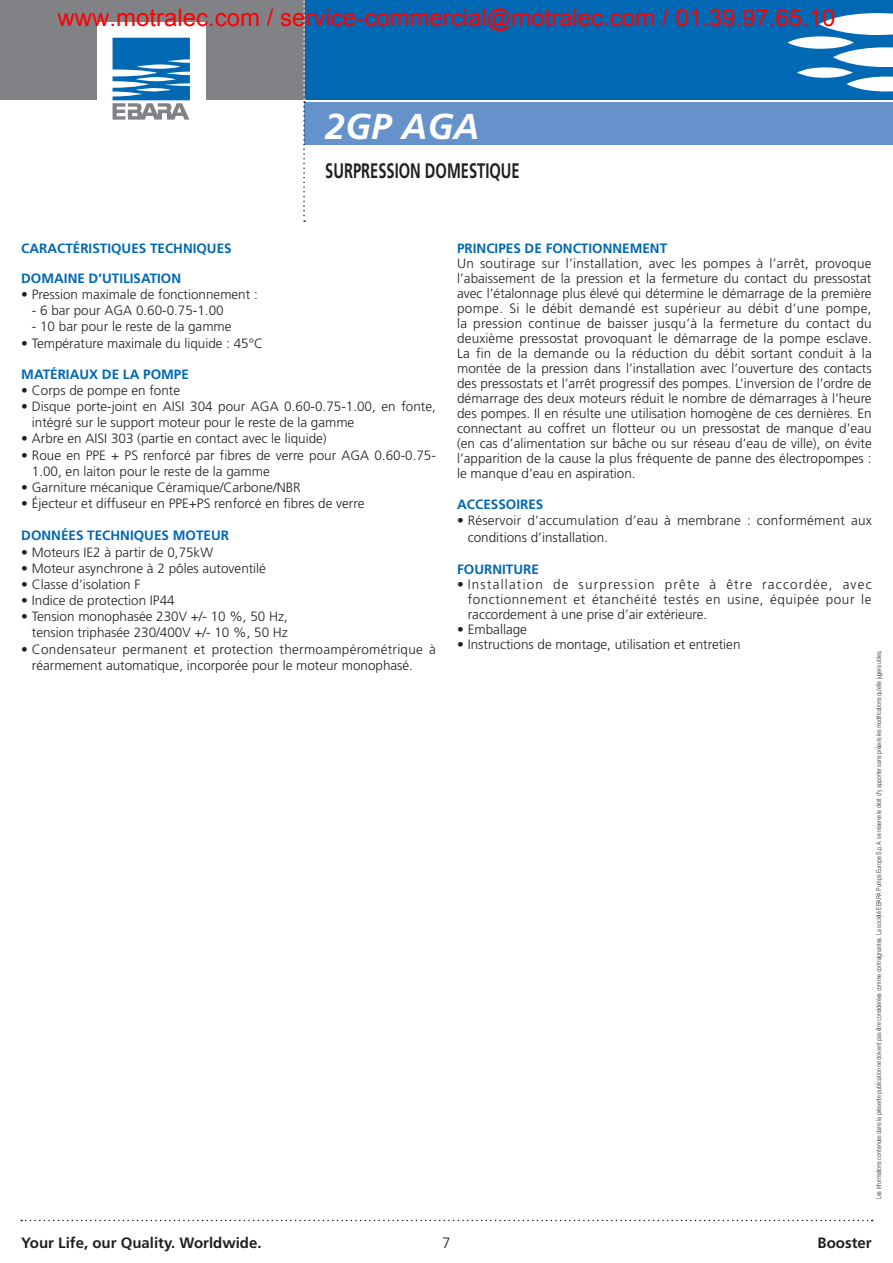
<style>
.page{position:relative;width:893px;height:1263px;background:#fff}
.page>*{position:absolute;margin:0;border:0;box-sizing:border-box;transform-origin:0 0}
.Nome_pompa{font:italic 700 36px "Frutiger LT Std";color:#fff}
.t1{font:24px "Arial";color:#f00}
.Tipo_pompa{font:700 21px "Frutiger";color:#231f20;scale:.7 1}
.t2{font:700 15px "Frutiger";color:#231f20}
.t3{font:300 15px "Frutiger";color:#231f20}
.Testo{font:300 13.5px/15px "Frutiger";color:#231f20}
.Titoletto{font:700 13.5px "Frutiger";color:#0168b3}
.t4{font:300 6.75px "Helvetica Neue";color:#231f20;scale:.8 1}
</style>
<div class="page">
<div style="left:304px;top:0;width:589px;height:100px;background:#0168b3"></div>
<svg style="left:819px;top:13px;width:74px;height:78px"></svg>
<svg style="left:797px;top:67px;width:56px;height:11px"></svg>
<svg style="left:788px;top:36px;width:66px;height:13px"></svg>
<div style="left:304px;top:102px;width:589px;height:43px;background:#6692cb"></div>
<div style="left:0;top:0;width:304px;height:100px;background:#808285"></div>
<svg style="left:303px;top:0;width:2px;height:222px"></svg>
<svg style="left:21px;top:1220px;width:852px;height:1px"></svg>
<div style="left:97px;top:22px;width:108px;height:113px;background:#fff"></div>
<svg style="left:113px;top:38px;width:77px;height:82px"></svg>
<h2 class="t1" style="left:58px;top:8px;width:779px">www.motralec.com / service-commercial@motralec.com / 01.39.97.65.10</h2>
<p class="Nome_pompa" style="left:325px;top:105px;width:156px">2GP AGA</p>
<p class="Tipo_pompa" style="left:325px;top:159px;width:279px">SURPRESSION DOMESTIQUE</p>
<p class="Titoletto" style="left:21px;top:240px;width:212px">CARACTÉRISTIQUES TECHNIQUES</p>
<p class="Titoletto" style="left:21px;top:270px;width:161px">DOMAINE D’UTILISATION</p>
<p class="Testo" style="left:21px;top:287px;width:238px">• Pression maximale de fonctionnement :</p>
<p class="Testo" style="left:32px;top:303px;width:193px">- 6 bar pour AGA 0.60-0.75-1.00</p>
<p class="Testo" style="left:32px;top:319px;width:201px">- 10 bar pour le reste de la gamme</p>
<p class="Testo" style="left:21px;top:335px;width:243px">• Température maximale du liquide : 45°C</p>
<p class="Titoletto" style="left:21px;top:366px;width:169px">MATÉRIAUX DE LA POMPE</p>
<p class="Testo" style="left:21px;top:383px;width:160px">• Corps de pompe en fonte</p>
<p class="Testo" style="left:32px;top:398px;width:405px;line-height:16.2px;text-indent:-11px">• Disque porte-joint en AISI 304 pour AGA 0.60-0.75-1.00, en fonte, intégré sur le support moteur pour le reste de la gamme</p>
<p class="Testo" style="left:21px;top:431px;width:307px">• Arbre en AISI 303 (partie en contact avec le liquide)</p>
<p class="Testo" style="left:32px;top:447px;width:405px;line-height:16.2px;text-indent:-11px">• Roue en PPE + PS renforcé par fibres de verre pour AGA 0.60-0.75-<br>1.00, en laiton pour le reste de la gamme</p>
<p class="Testo" style="left:21px;top:480px;width:281px">• Garniture mécanique Céramique/Carbone/NBR</p>
<p class="Testo" style="left:21px;top:496px;width:345px">• Éjecteur et diffuseur en PPE+PS renforcé en fibres de verre</p>
<p class="Titoletto" style="left:21px;top:528px;width:209px">DONNÉES TECHNIQUES MOTEUR</p>
<p class="Testo" style="left:21px;top:544px;width:193px">• Moteurs IE2 à partir de 0,75kW</p>
<p class="Testo" style="left:21px;top:561px;width:246px">• Moteur asynchrone à 2 pôles autoventilé</p>
<p class="Testo" style="left:21px;top:577px;width:121px">• Classe d’isolation F</p>
<p class="Testo" style="left:21px;top:593px;width:155px">• Indice de protection IP44</p>
<p class="Testo" style="left:21px;top:609px;width:268px">• Tension monophasée 230V +/- 10 %, 50 Hz,</p>
<p class="Testo" style="left:32px;top:625px;width:257px">tension triphasée 230/400V +/- 10 %, 50 Hz</p>
<p class="Testo" style="left:32px;top:641px;width:405px;line-height:16.2px;text-indent:-11px">• Condensateur permanent et protection thermoampérométrique à réarmement automatique, incorporée pour le moteur monophasé.</p>
<p class="Titoletto" style="left:457px;top:240px;width:212px">PRINCIPES DE FONCTIONNEMENT</p>
<p class="Testo" style="left:457px;top:256px;width:416px;text-align:justify">Un soutirage sur l’installation, avec les pompes à l’arrêt, provoque l’abaissement de la pression et la fermeture du contact du pressostat avec l’étalonnage plus élevé qui détermine le démarrage de la première pompe. Si le débit demandé est supérieur au débit d’une pompe, la pression continue de baisser jusqu’à la fermeture du contact du deuxième pressostat provoquant le démarrage de la pompe esclave.<br>La fin de la demande ou la réduction du débit sortant conduit à la montée de la pression dans l’installation avec l’ouverture des contacts des pressostats et l’arrêt progressif des pompes. L’inversion de l’ordre de démarrage des deux moteurs réduit le nombre de démarrages à l’heure des pompes. Il en résulte une utilisation homogène de ces dernières. En connectant au coffret un flotteur ou un pressostat de manque d’eau (en cas d’alimentation sur bâche ou sur réseau d’eau de ville), on évite l’apparition de la cause la plus fréquente de panne des électropompes : le manque d’eau en aspiration.</p>
<p class="Titoletto" style="left:457px;top:496px;width:88px">ACCESSOIRES</p>
<p class="Testo" style="left:468px;top:512px;width:405px;line-height:16.2px;text-indent:-11px">• Réservoir d’accumulation d’eau à membrane : conformément aux conditions d’installation.</p>
<p class="Titoletto" style="left:457px;top:561px;width:83px">FOURNITURE</p>
<p class="Testo" style="left:468px;top:577px;width:405px;text-align:justify;text-indent:-11px">• Installation de surpression prête à être raccordée, avec fonctionnement et étanchéité testés en usine, équipée pour le raccordement à une prise d’air extérieure.</p>
<p class="Testo" style="left:457px;top:622px;width:71px">• Emballage</p>
<p class="Testo" style="left:457px;top:637px;width:285px">• Instructions de montage, utilisation et entretien</p>
<p class="t4" style="left:875px;top:1199px;width:688px;rotate:-90deg">Les informations contenues dans la présente publication ne doivent pas être considérées comme contraignantes. La société EBARA Pumps Europe S.p.A. se réserve le droit d'y apporter sans préavis les modifications qu'elle jugera utiles.</p>
<p class="t2" style="left:21px;top:1233px;width:242px">Your Life, our Quality. Worldwide.</p>
<p class="t3" style="left:442px;top:1234px;width:10px">7</p>
<p class="t2" style="left:817px;top:1233px;width:56px">Booster</p>
</div>
